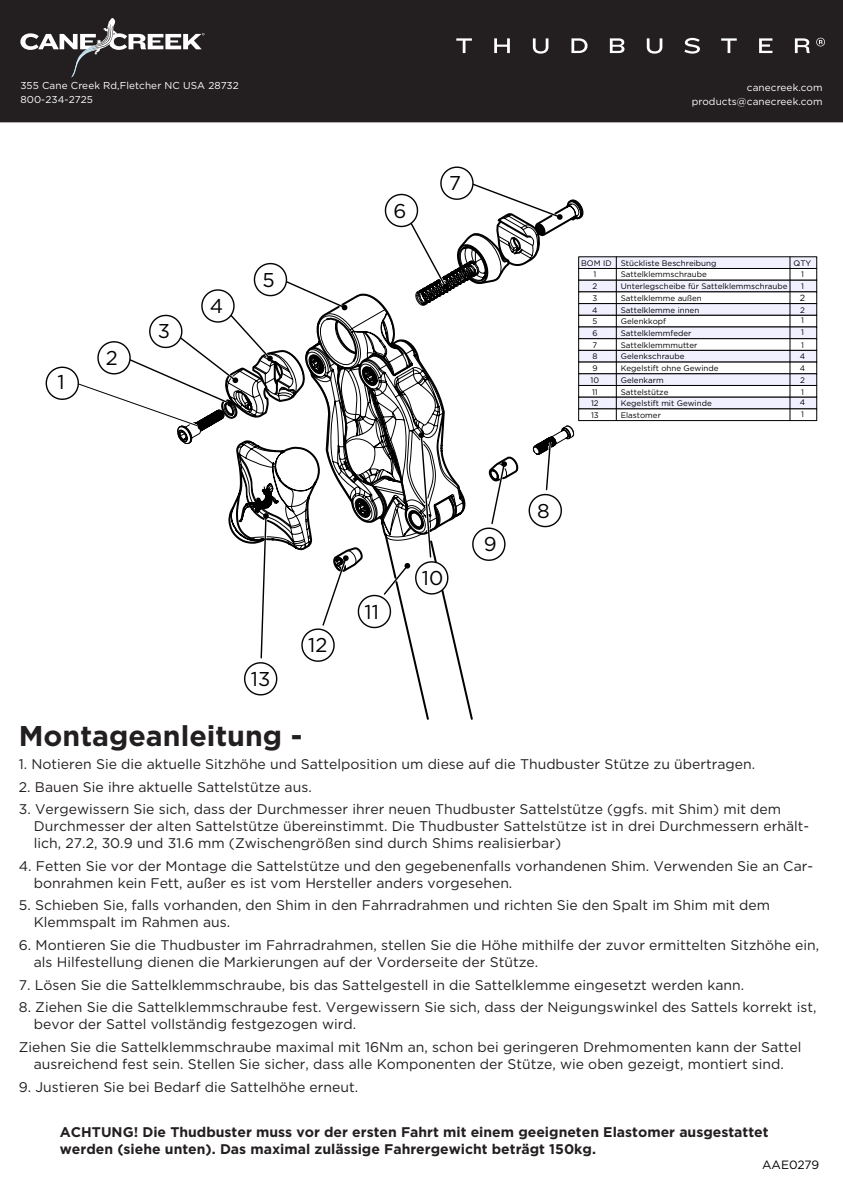
<style>
.page{position:relative;width:843px;height:1188px;background:#fff}
.page>*{position:absolute;margin:0;border:0;box-sizing:border-box;transform-origin:0 0}
.t1{font:700 28.5px "Gotham";color:#231f20}
.t2{font:20px "Gotham";color:#000}
.t3{font:14px/16.8px "Gotham";color:#231f20}
.t4{font:700 14px/16.8px "Gotham";color:#231f20}
.t5{font:12px "Gotham";letter-spacing:-.005em;color:#000}
.t6{font:10px/14px "Gotham";letter-spacing:.01em;color:#fff}
.t7{font:9px "Gotham";color:#000}
.t8{font:8px/12.1px "Gotham";color:#000}
</style>
<div class="page">
<div style="left:1px;top:1px;width:841px;height:121px;background:#231f20"></div>
<div style="left:0;top:0;width:842px;height:122px;border:1px solid #231f20"></div>
<svg style="left:609px;top:38px;width:15px;height:15px"></svg>
<svg style="left:646px;top:38px;width:16px;height:16px"></svg>
<svg style="left:684px;top:38px;width:15px;height:16px"></svg>
<svg style="left:721px;top:38px;width:15px;height:15px"></svg>
<svg style="left:759px;top:38px;width:13px;height:15px"></svg>
<svg style="left:794px;top:38px;width:15px;height:15px"></svg>
<svg style="left:816px;top:38px;width:8px;height:8px"></svg>
<div style="left:578px;top:256px;width:239px;height:13px;background:#f0f0ff"></div>
<div style="left:578px;top:268px;width:239px;height:13px;background:#fff;border:1px solid #000"></div>
<div style="left:578px;top:280px;width:239px;height:12px;background:#f0f0ff"></div>
<div style="left:578px;top:291px;width:239px;height:13px;background:#fff;border:1px solid #000"></div>
<div style="left:578px;top:303px;width:239px;height:13px;background:#f0f0ff;border:1px solid #000"></div>
<div style="left:578px;top:315px;width:239px;height:12px;background:#fff;border:1px solid #000"></div>
<div style="left:578px;top:326px;width:239px;height:13px;background:#f0f0ff"></div>
<div style="left:578px;top:338px;width:239px;height:13px;background:#fff;border:1px solid #000"></div>
<div style="left:578px;top:350px;width:239px;height:13px;background:#f0f0ff;border:1px solid #000"></div>
<div style="left:578px;top:362px;width:239px;height:12px;background:#fff"></div>
<div style="left:578px;top:373px;width:239px;height:13px;background:#f0f0ff;border:1px solid #000"></div>
<div style="left:578px;top:385px;width:239px;height:13px;background:#fff;border:1px solid #000"></div>
<div style="left:578px;top:397px;width:239px;height:12px;background:#f0f0ff"></div>
<div style="left:578px;top:408px;width:239px;height:13px;background:#fff;border:1px solid #000"></div>
<svg style="left:789px;top:257px;width:1px;height:164px"></svg>
<svg style="left:615px;top:257px;width:1px;height:164px"></svg>
<svg style="left:20px;top:18px;width:567px;height:702px"></svg>
<p class="t6" style="left:20px;top:78px;width:220px">355 Cane Creek Rd,Fletcher NC USA 28732<br>800-234-2725</p>
<p class="t6" style="left:691px;top:80px;width:132px;text-align:right">canecreek.com products@canecreek.com</p>
<h2 class="t2" style="left:58px;top:371px;width:9px">1</h2>
<h2 class="t2" style="left:106px;top:347px;width:13px">2</h2>
<h2 class="t2" style="left:158px;top:320px;width:14px">3</h2>
<h2 class="t2" style="left:210px;top:295px;width:15px">4</h2>
<h2 class="t2" style="left:262px;top:268px;width:14px">5</h2>
<h2 class="t2" style="left:393px;top:199px;width:14px">6</h2>
<h2 class="t2" style="left:449px;top:172px;width:13px">7</h2>
<h2 class="t2" style="left:251px;top:668px;width:21px">13</h2>
<h2 class="t2" style="left:308px;top:634px;width:21px">12</h2>
<h2 class="t2" style="left:364px;top:600px;width:16px">11</h2>
<h2 class="t2" style="left:422px;top:567px;width:23px">10</h2>
<h2 class="t2" style="left:483px;top:533px;width:14px">9</h2>
<p class="t8" style="left:581px;top:257px;width:137px">BOM ID Stückliste Beschreibung</p>
<p class="t8" style="left:793px;top:257px;width:19px">QTY</p>
<p class="t8" style="left:593px;top:268px;width:4px">1</p>
<p class="t8" style="left:620px;top:268px;width:87px">Sattelklemmschraube</p>
<p class="t8" style="left:592px;top:280px;width:6px">2</p>
<p class="t8" style="left:620px;top:280px;width:168px">Unterlegscheibe für Sattelklemmschraube</p>
<p class="t8" style="left:801px;top:280px;width:4px">1</p>
<p class="t8" style="left:592px;top:292px;width:6px">3</p>
<p class="t8" style="left:620px;top:292px;width:82px">Sattelklemme außen</p>
<p class="t7" style="left:799px;top:293px;width:7px">2</p>
<p class="t8" style="left:592px;top:304px;width:7px">4</p>
<p class="t8" style="left:620px;top:304px;width:80px">Sattelklemme innen</p>
<p class="t8" style="left:800px;top:304px;width:6px">2</p>
<p class="t8" style="left:592px;top:315px;width:6px">5</p>
<p class="t8" style="left:620px;top:315px;width:47px">Gelenkkopf</p>
<p class="t8" style="left:592px;top:327px;width:7px">6</p>
<p class="t8" style="left:620px;top:327px;width:72px">Sattelklemmfeder</p>
<p class="t8" style="left:592px;top:339px;width:6px">7</p>
<p class="t8" style="left:620px;top:339px;width:78px">Sattelklemmmutter</p>
<p class="t8" style="left:801px;top:339px;width:4px">1</p>
<p class="t8" style="left:592px;top:350px;width:7px">8</p>
<p class="t8" style="left:620px;top:350px;width:65px">Gelenkschraube</p>
<p class="t8" style="left:799px;top:350px;width:7px">4</p>
<p class="t8" style="left:592px;top:362px;width:7px">9</p>
<p class="t8" style="left:620px;top:362px;width:99px">Kegelstift ohne Gewinde</p>
<p class="t8" style="left:799px;top:362px;width:7px">4</p>
<p class="t8" style="left:590px;top:374px;width:10px">10</p>
<p class="t8" style="left:620px;top:374px;width:44px">Gelenkarm</p>
<p class="t8" style="left:800px;top:374px;width:6px">2</p>
<p class="t8" style="left:592px;top:385px;width:7px">11</p>
<p class="t8" style="left:620px;top:385px;width:49px">Sattelstütze</p>
<p class="t8" style="left:801px;top:386px;width:4px">1</p>
<p class="t8" style="left:591px;top:397px;width:9px">12</p>
<p class="t8" style="left:620px;top:397px;width:92px">Kegelstift mit Gewinde</p>
<p class="t8" style="left:591px;top:409px;width:9px">13</p>
<p class="t8" style="left:620px;top:409px;width:42px">Elastomer</p>
<p class="t8" style="left:801px;top:268px;width:4px">1</p>
<p class="t8" style="left:801px;top:314px;width:4px">1</p>
<p class="t8" style="left:801px;top:326px;width:4px">1</p>
<p class="t8" style="left:799px;top:396px;width:7px">4<br>1</p>
<h2 class="t2" style="left:537px;top:499px;width:14px">8</h2>
<h1 class="t1" style="left:19px;top:719px;width:285px">Montageanleitung -</h1>
<p class="t3" style="left:19px;top:755px;width:737px">1. Notieren Sie die aktuelle Sitzhöhe und Sattelposition um diese auf die Thudbuster Stütze zu übertragen.</p>
<p class="t3" style="left:19px;top:778px;width:294px">2. Bauen Sie ihre aktuelle Sattelstütze aus.</p>
<p class="t3" style="left:34px;top:801px;width:776px;text-indent:-15px">3. Vergewissern Sie sich, dass der Durchmesser ihrer neuen Thudbuster Sattelstütze (ggfs. mit Shim) mit dem<br>Durchmesser der alten Sattelstütze übereinstimmt. Die Thudbuster Sattelstütze ist in drei Durchmessern erhält&shy;lich, 27.2, 30.9 und 31.6 mm (Zwischengrößen sind durch Shims realisierbar)</p>
<p class="t3" style="left:34px;top:857px;width:780px;text-indent:-15px">4. Fetten Sie vor der Montage die Sattelstütze und den gegebenenfalls vorhandenen Shim. Verwenden Sie an Car&shy;bonrahmen kein Fett, außer es ist vom Hersteller anders vorgesehen.</p>
<p class="t3" style="left:34px;top:897px;width:737px;text-indent:-15px">5. Schieben Sie, falls vorhanden, den Shim in den Fahrradrahmen und richten Sie den Spalt im Shim mit dem<br>Klemmspalt im Rahmen aus.</p>
<p class="t3" style="left:34px;top:936px;width:786px;text-indent:-15px">6. Montieren Sie die Thudbuster im Fahrradrahmen, stellen Sie die Höhe mithilfe der zuvor ermittelten Sitzhöhe ein, als Hilfestellung dienen die Markierungen auf der Vorderseite der Stütze.</p>
<p class="t3" style="left:19px;top:976px;width:726px">7. Lösen Sie die Sattelklemmschraube, bis das Sattelgestell in die Sattelklemme eingesetzt werden kann.</p>
<p class="t3" style="left:34px;top:999px;width:784px;text-indent:-15px">8. Ziehen Sie die Sattelklemmschraube fest. Vergewissern Sie sich, dass der Neigungswinkel des Sattels korrekt ist, bevor der Sattel vollständig festgezogen wird.</p>
<p class="t3" style="left:19px;top:1038px;width:784px;text-align:center">Ziehen Sie die Sattelklemmschraube maximal mit 16Nm an, schon bei geringeren Drehmomenten kann der Sattel ausreichend fest sein. Stellen Sie sicher, dass alle Komponenten der Stütze, wie oben gezeigt, montiert sind.</p>
<p class="t3" style="left:19px;top:1078px;width:341px">9. Justieren Sie bei Bedarf die Sattelhöhe erneut.</p>
<p class="t4" style="left:60px;top:1124px;width:710px">ACHTUNG! Die Thudbuster muss vor der ersten Fahrt mit einem geeigneten Elastomer ausgestattet werden (siehe unten). Das maximal zulässige Fahrergewicht beträgt 150kg.</p>
<p class="t5" style="left:762px;top:1158px;width:59px">AAE0279</p>
</div>
